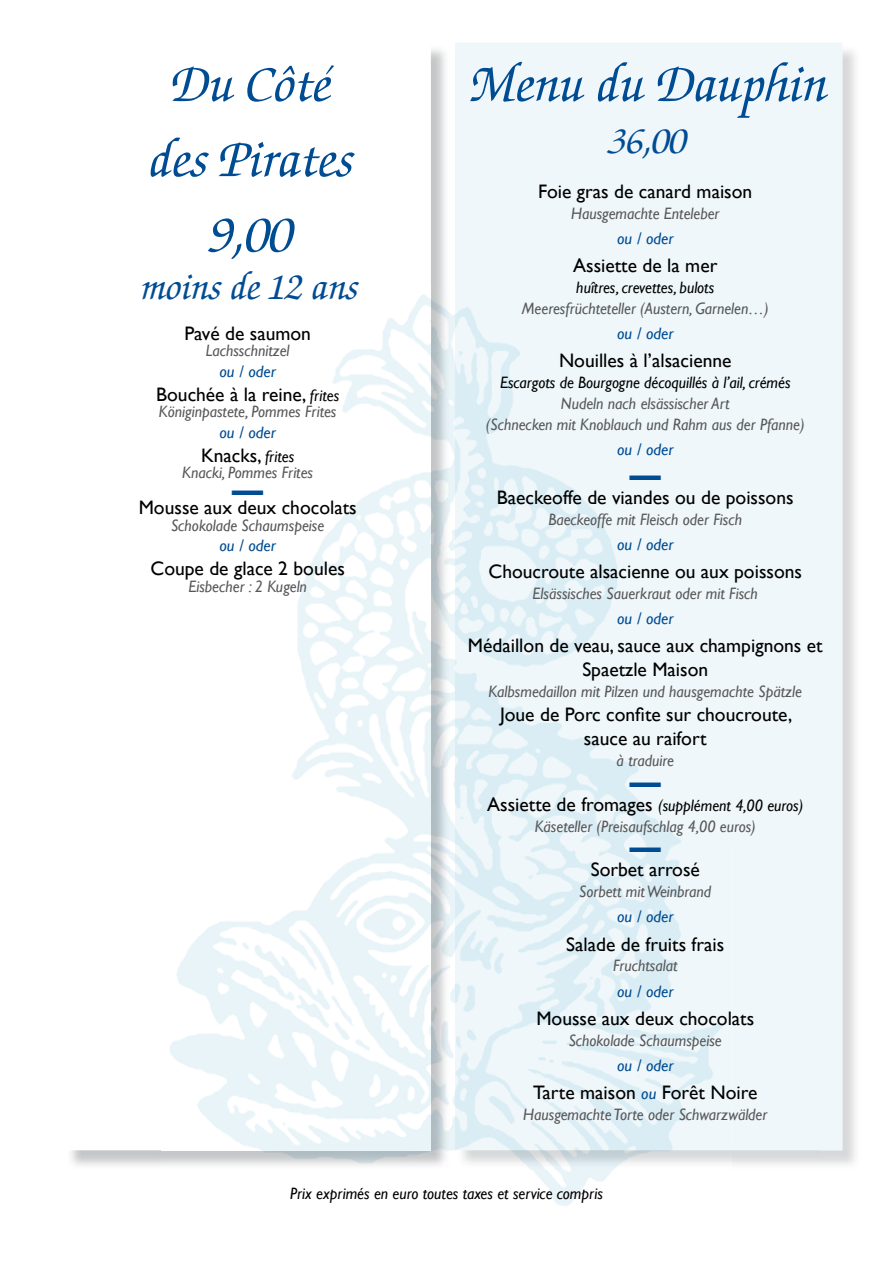
<style>
.page{position:relative;width:893px;height:1263px;background:#fff}
.page>*{position:absolute;margin:0;border:0;box-sizing:border-box;transform-origin:0 0}
.t1{font:italic 500 54px/75.3px "Zapf Chancery";color:#004c93;text-align:center}
.t2{font:italic 500 39px "Zapf Chancery";color:#004c93}
.t3{font:19.5px/23.9px "Gill Sans";color:#000;text-align:center}
.t4{font:italic 16.5px/20.9px "Gill Sans";color:#58585a;text-align:center;scale:.95 1}
.t5{font:italic 16.5px "Gill Sans";color:#000;scale:.95 1}
.t6{font:italic 16.5px "Gill Sans";color:#004c93}
.t7{font:6.45px "Zapf Dingbats ITC";color:#004c93;scale:6.98 1}
.s1{font-style:italic;font-size:16.5px}
.s2{font-style:normal;font-size:19.5px;color:#000}
.s3{color:#000}
.s4{font-style:italic;font-size:16.5px;color:#004c93}
</style>
<div class="page">
<img style="left:450px;top:314px;width:5px;height:837px">
<img style="left:530px;top:1169px;width:84px;height:37px">
<img style="left:402px;top:286px;width:48px;height:880px">
<img style="left:170px;top:286px;width:261px;height:864px">
<img style="left:818px;top:50px;width:37px;height:1115px">
<img style="left:462px;top:1150px;width:356px;height:19px">
<div style="left:455px;top:43px;width:387px;height:1107px;background:#eff7fa"></div>
<img style="left:455px;top:286px;width:276px;height:864px">
<h1 class="t1" style="left:145px;top:49px;width:207px">Du Côté des Pirates<br>9,00</h1>
<h2 class="t2" style="left:139px;top:266px;width:218px">moins de 12 ans</h2>
<p class="t3" style="left:184px;top:321px;width:128px">Pavé de saumon</p>
<p class="t4" style="left:206px;top:340px;width:90px">Lachsschnitzel</p>
<p class="t6" style="left:219px;top:362px;width:58px">ou / oder</p>
<p class="t3" style="left:156px;top:382px;width:185px">Bouchée à la reine, <span class="s1">frites</span></p>
<p class="t4" style="left:159px;top:401px;width:188px">Königinpastete, Pommes Frites</p>
<p class="t6" style="left:219px;top:423px;width:58px">ou / oder</p>
<p class="t3" style="left:201px;top:443px;width:95px">Knacks, <span class="s1">frites</span></p>
<p class="t4" style="left:182px;top:462px;width:139px">Knacki, Pommes Frites</p>
<p class="t7" style="left:231px;top:489px;width:6px">■</p>
<p class="t3" style="left:139px;top:495px;width:219px">Mousse aux deux chocolats</p>
<p class="t4" style="left:171px;top:515px;width:163px">Schokolade Schaumspeise</p>
<p class="t6" style="left:219px;top:536px;width:58px">ou / oder</p>
<p class="t3" style="left:151px;top:556px;width:196px">Coupe de glace 2 boules</p>
<p class="t4" style="left:188px;top:576px;width:126px">Eisbecher : 2 Kugeln</p>
<h1 class="t1" style="left:467px;top:49px;width:358px">Menu du Dauphin</h1>
<h2 class="t2" style="left:607px;top:120px;width:79px">36,00</h2>
<p class="t3" style="left:538px;top:179px;width:216px">Foie gras de canard maison</p>
<p class="t4" style="left:571px;top:203px;width:158px">Hausgemachte Enteleber</p>
<p class="t6" style="left:617px;top:229px;width:58px">ou / oder</p>
<p class="t3" style="left:573px;top:253px;width:146px">Assiette de la mer</p>
<p class="t5" style="left:576px;top:278px;width:147px">huîtres, crevettes, bulots</p>
<p class="t4" style="left:522px;top:298px;width:261px">Meeresfrüchteteller (Austern, Garnelen…)</p>
<p class="t6" style="left:617px;top:324px;width:58px">ou / oder</p>
<p class="t3" style="left:559px;top:348px;width:174px">Nouilles à l’alsacienne</p>
<p class="t5" style="left:500px;top:373px;width:307px">Escargots de Bourgogne décoquillés à l’ail, crémés</p>
<p class="t4" style="left:486px;top:393px;width:337px">Nudeln nach elsässischer Art<br>(Schnecken mit Knoblauch und Rahm aus der Pfanne)</p>
<p class="t6" style="left:617px;top:440px;width:58px">ou / oder</p>
<p class="t7" style="left:628px;top:475px;width:6px">■</p>
<p class="t3" style="left:497px;top:485px;width:298px">Baeckeoffe de viandes ou de poissons</p>
<p class="t4" style="left:548px;top:509px;width:205px">Baeckeoffe mit Fleisch oder Fisch</p>
<p class="t6" style="left:617px;top:535px;width:58px">ou / oder</p>
<p class="t3" style="left:489px;top:559px;width:315px">Choucroute alsacienne ou aux poissons</p>
<p class="t4" style="left:533px;top:583px;width:239px">Elsässisches Sauerkraut oder mit Fisch</p>
<p class="t6" style="left:617px;top:609px;width:58px">ou / oder</p>
<p class="t3" style="left:468px;top:634px;width:356px">Médaillon de veau, sauce aux champignons et<br>Spaetzle Maison</p>
<p class="t4" style="left:488px;top:681px;width:332px">Kalbsmedaillon mit Pilzen und hausgemachte Spätzle</p>
<p class="t3" style="left:500px;top:702px;width:293px">Joue de Porc confite sur choucroute, sauce au raifort</p>
<p class="t4" style="left:617px;top:750px;width:62px">à traduire</p>
<p class="t7" style="left:628px;top:781px;width:6px">■</p>
<p class="t4" style="left:487px;top:794px;width:334px"><span class="s2">Assiette de fromages</span> <span class="s3">(supplément 4,00 euros)<br></span>Käseteller (Preisaufschlag 4,00 euros)</p>
<p class="t7" style="left:628px;top:847px;width:6px">■</p>
<p class="t3" style="left:591px;top:858px;width:111px">Sorbet arrosé</p>
<p class="t4" style="left:579px;top:881px;width:140px">Sorbett mit Weinbrand</p>
<p class="t6" style="left:617px;top:907px;width:58px">ou / oder</p>
<p class="t3" style="left:566px;top:932px;width:160px">Salade de fruits frais</p>
<p class="t4" style="left:613px;top:955px;width:69px">Fruchtsalat</p>
<p class="t6" style="left:617px;top:981px;width:58px">ou / oder</p>
<p class="t3" style="left:536px;top:1006px;width:219px">Mousse aux deux chocolats</p>
<p class="t4" style="left:569px;top:1029px;width:163px">Schokolade Schaumspeise</p>
<p class="t6" style="left:617px;top:1056px;width:58px">ou / oder</p>
<p class="t3" style="left:533px;top:1080px;width:226px">Tarte maison <span class="s4">ou</span> Forêt Noire</p>
<p class="t4" style="left:523px;top:1104px;width:259px">Hausgemachte Torte oder Schwarzwälder</p>
<p class="t5" style="left:290px;top:1184px;width:331px">Prix exprimés en euro toutes taxes et service compris</p>
</div>
